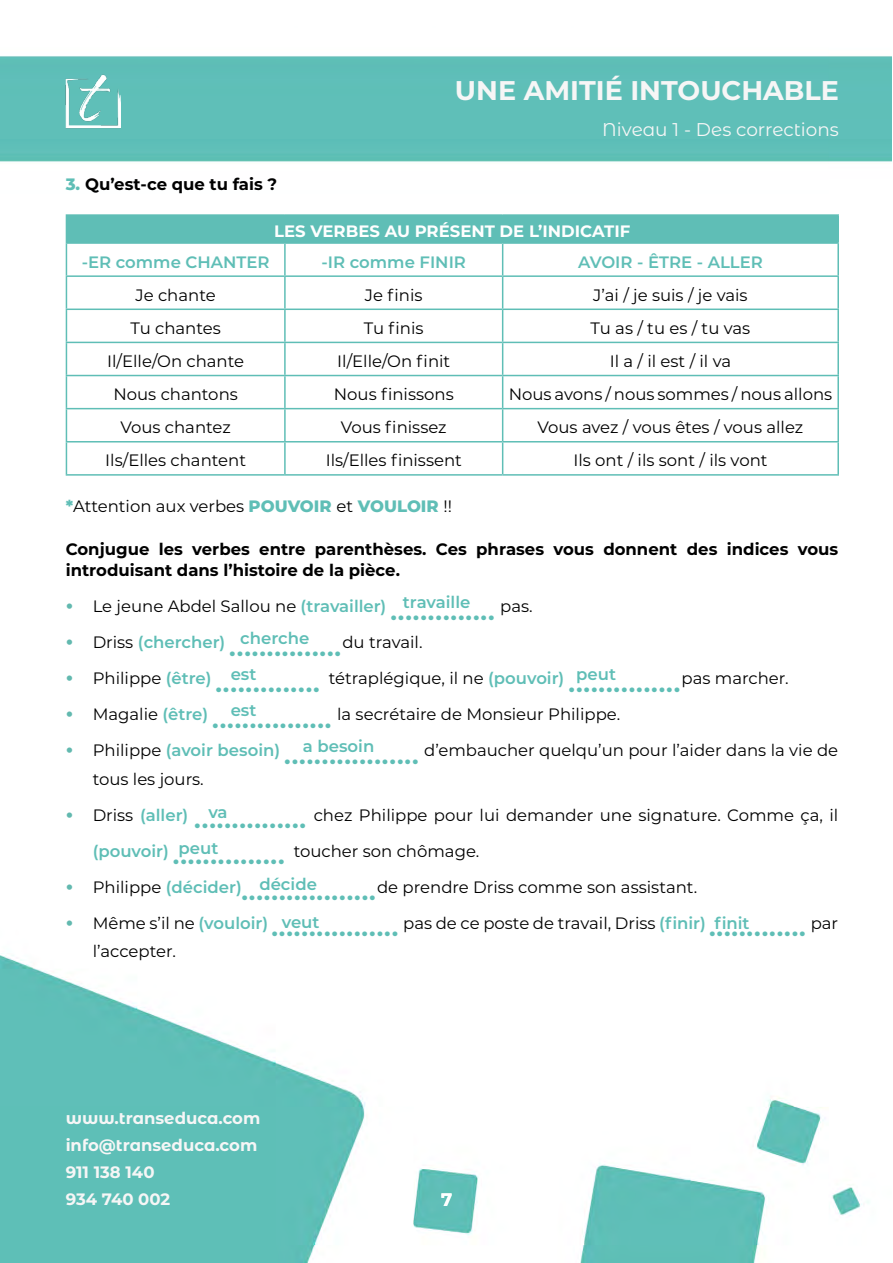
<style>
.page{position:relative;width:893px;height:1263px;background:#fff}
.page>*{position:absolute;margin:0;border:0;box-sizing:border-box;transform-origin:0 0}
.t1{font:700 27px "Montserrat";color:#f6f6f6}
.t2{font:18.45px "Montserrat Alternates";color:#f6f6f6}
.t3{font:700 18px "Montserrat";color:#fff}
.t4{font:16.5px/28.5px "Montserrat";color:#000}
.t5{font:700 16.5px/21px "Montserrat";color:#000}
.t6{font:600 16.5px/36px "Montserrat";color:#5fbeb6}
.t7{font:700 16.5px/27px "Montserrat Alternates";color:#f6f6f6}
.t8{font:700 16.5px "Montserrat";color:#fff}
.s1{font-weight:800;color:#5fbeb6}
.s2{font-weight:700;font-size:21px;color:#62b9af}
.s3{font-weight:600;color:#5fbeb6}
.s4{font-weight:800;font-size:21px;color:#5fbeb6}
</style>
<div class="page">
<img style="left:0;top:56px;width:892px;height:1207px">
<img style="left:66px;top:74px;width:55px;height:66px">
<div style="left:66px;top:215px;width:772px;height:28px;background:#5fbeb6"></div>
<hr style="left:66px;top:214px;width:219px;height:2px;background:#5fbeb6">
<hr style="left:285px;top:214px;width:218px;height:2px;background:#5fbeb6">
<hr style="left:503px;top:214px;width:336px;height:2px;background:#5fbeb6">
<hr style="left:837px;top:216px;width:2px;height:26px;background:#5fbeb6">
<hr style="left:66px;top:242px;width:219px;height:2px;background:#5fbeb6">
<hr style="left:66px;top:244px;width:1px;height:31px;background:#5fbeb6">
<hr style="left:285px;top:242px;width:218px;height:2px;background:#5fbeb6">
<hr style="left:284px;top:244px;width:2px;height:31px;background:#5fbeb6">
<hr style="left:503px;top:242px;width:336px;height:2px;background:#5fbeb6">
<hr style="left:502px;top:244px;width:1px;height:31px;background:#5fbeb6">
<hr style="left:837px;top:244px;width:2px;height:31px;background:#5fbeb6">
<hr style="left:66px;top:275px;width:219px;height:2px;background:#5fbeb6">
<hr style="left:66px;top:277px;width:1px;height:32px;background:#5fbeb6">
<hr style="left:285px;top:275px;width:218px;height:2px;background:#5fbeb6">
<hr style="left:284px;top:277px;width:2px;height:32px;background:#5fbeb6">
<hr style="left:503px;top:275px;width:336px;height:2px;background:#5fbeb6">
<hr style="left:502px;top:277px;width:1px;height:32px;background:#5fbeb6">
<hr style="left:837px;top:277px;width:2px;height:32px;background:#5fbeb6">
<hr style="left:66px;top:309px;width:219px;height:1px;background:#5fbeb6">
<hr style="left:66px;top:310px;width:1px;height:32px;background:#5fbeb6">
<hr style="left:285px;top:309px;width:218px;height:1px;background:#5fbeb6">
<hr style="left:284px;top:310px;width:2px;height:32px;background:#5fbeb6">
<hr style="left:503px;top:309px;width:336px;height:1px;background:#5fbeb6">
<hr style="left:502px;top:310px;width:1px;height:32px;background:#5fbeb6">
<hr style="left:837px;top:310px;width:2px;height:32px;background:#5fbeb6">
<hr style="left:66px;top:342px;width:219px;height:1px;background:#5fbeb6">
<hr style="left:66px;top:343px;width:1px;height:32px;background:#5fbeb6">
<hr style="left:285px;top:342px;width:218px;height:1px;background:#5fbeb6">
<hr style="left:284px;top:343px;width:2px;height:32px;background:#5fbeb6">
<hr style="left:503px;top:342px;width:336px;height:1px;background:#5fbeb6">
<hr style="left:502px;top:343px;width:1px;height:32px;background:#5fbeb6">
<hr style="left:837px;top:343px;width:2px;height:32px;background:#5fbeb6">
<hr style="left:66px;top:375px;width:219px;height:1px;background:#5fbeb6">
<hr style="left:66px;top:376px;width:1px;height:32px;background:#5fbeb6">
<hr style="left:285px;top:375px;width:218px;height:1px;background:#5fbeb6">
<hr style="left:284px;top:376px;width:2px;height:32px;background:#5fbeb6">
<hr style="left:503px;top:375px;width:336px;height:1px;background:#5fbeb6">
<hr style="left:502px;top:376px;width:1px;height:32px;background:#5fbeb6">
<hr style="left:837px;top:376px;width:2px;height:32px;background:#5fbeb6">
<hr style="left:66px;top:408px;width:219px;height:1px;background:#5fbeb6">
<hr style="left:66px;top:409px;width:1px;height:32px;background:#5fbeb6">
<hr style="left:285px;top:408px;width:218px;height:1px;background:#5fbeb6">
<hr style="left:284px;top:409px;width:2px;height:32px;background:#5fbeb6">
<hr style="left:503px;top:408px;width:336px;height:1px;background:#5fbeb6">
<hr style="left:502px;top:409px;width:1px;height:32px;background:#5fbeb6">
<hr style="left:837px;top:409px;width:2px;height:32px;background:#5fbeb6">
<hr style="left:66px;top:441px;width:219px;height:1px;background:#5fbeb6">
<hr style="left:66px;top:442px;width:1px;height:32px;background:#5fbeb6">
<hr style="left:285px;top:441px;width:218px;height:1px;background:#5fbeb6">
<hr style="left:284px;top:442px;width:2px;height:32px;background:#5fbeb6">
<hr style="left:503px;top:441px;width:336px;height:1px;background:#5fbeb6">
<hr style="left:502px;top:442px;width:1px;height:32px;background:#5fbeb6">
<hr style="left:837px;top:442px;width:2px;height:32px;background:#5fbeb6">
<hr style="left:66px;top:474px;width:219px;height:2px;background:#5fbeb6">
<hr style="left:285px;top:474px;width:218px;height:2px;background:#5fbeb6">
<hr style="left:503px;top:474px;width:336px;height:2px;background:#5fbeb6">
<h1 class="t1" style="left:455px;top:71px;width:385px">UNE AMITIÉ INTOUCHABLE</h1>
<p class="t2" style="left:602px;top:117px;width:238px">Niveau 1 - Des corrections</p>
<p class="t5" style="left:66px;top:173px;width:213px"><span class="s1">3.</span> Qu’est-ce que tu fais ?</p>
<p class="t8" style="left:274px;top:219px;width:358px">LES VERBES AU PRÉSENT DE L’INDICATIF</p>
<p class="t6" style="left:82px;top:243px;width:189px">-ER comme CHANTER</p>
<p class="t6" style="left:322px;top:243px;width:146px">-IR comme FINIR</p>
<p class="t6" style="left:578px;top:243px;width:186px">AVOIR - ÊTRE - ALLER</p>
<p class="t4" style="left:136px;top:280px;width:82px">Je chante</p>
<p class="t4" style="left:365px;top:280px;width:59px">Je finis</p>
<p class="t4" style="left:593px;top:280px;width:156px">J’ai / je suis / je vais</p>
<p class="t4" style="left:130px;top:313px;width:92px">Tu chantes</p>
<p class="t4" style="left:364px;top:313px;width:61px">Tu finis</p>
<p class="t4" style="left:591px;top:313px;width:161px">Tu as / tu es / tu vas</p>
<p class="t4" style="left:107px;top:346px;width:138px">Il/Elle/On chante</p>
<p class="t4" style="left:337px;top:346px;width:115px">Il/Elle/On finit</p>
<p class="t4" style="left:610px;top:346px;width:123px">Il a / il est / il va</p>
<p class="t4" style="left:113px;top:379px;width:126px">Nous chantons</p>
<p class="t4" style="left:334px;top:379px;width:121px">Nous finissons</p>
<p class="t4" style="left:509px;top:379px;width:325px">Nous avons / nous sommes / nous allons</p>
<p class="t4" style="left:120px;top:412px;width:112px">Vous chantez</p>
<p class="t4" style="left:341px;top:412px;width:107px">Vous finissez</p>
<p class="t4" style="left:538px;top:412px;width:267px">Vous avez / vous êtes / vous allez</p>
<p class="t4" style="left:105px;top:446px;width:142px">Ils/Elles chantent</p>
<p class="t4" style="left:326px;top:446px;width:138px">Ils/Elles finissent</p>
<p class="t4" style="left:573px;top:446px;width:196px">Ils ont / ils sont / ils vont</p>
<p class="t4" style="left:66px;top:491px;width:388px"><span class="s1">*</span>Attention aux verbes <span class="s1">POUVOIR</span> et <span class="s1">VOULOIR</span> !!</p>
<p class="t5" style="left:66px;top:538px;width:774px">Conjugue les verbes entre parenthèses. Ces phrases vous donnent des indices vous introduisant dans l’histoire de la pièce.</p>
<p class="t4" style="left:66px;top:591px;width:469px"><span class="s2">•</span> Le jeune Abdel Sallou ne <span class="s3">(travailler)</span> <span class="s4">..............</span> pas.</p>
<p class="t4" style="left:66px;top:627px;width:358px"><span class="s2">•</span> Driss <span class="s3">(chercher)</span> <span class="s4">...............</span>du travail.</p>
<p class="t4" style="left:66px;top:663px;width:725px"><span class="s2">•</span> Philippe <span class="s3">(être)</span> <span class="s4">..............</span> tétraplégique, il ne <span class="s3">(pouvoir)</span> <span class="s4">...............</span>pas marcher.</p>
<p class="t4" style="left:66px;top:699px;width:556px"><span class="s2">•</span> Magalie <span class="s3">(être)</span> <span class="s4">................</span> la secrétaire de Monsieur Philippe.</p>
<p class="t4" style="left:93px;top:735px;width:747px;text-indent:-27px"><span class="s2">•</span> Philippe <span class="s3">(avoir besoin)</span> <span class="s4">..................</span> d’embaucher quelqu’un pour l’aider dans la vie de tous les jours.</p>
<p class="t4" style="left:93px;top:796px;width:747px;line-height:36px;text-indent:-27px"><span class="s2">•</span> Driss <span class="s3">(aller)</span> <span class="s4">...............</span> chez Philippe pour lui demander une signature. Comme ça, il <span class="s3">(pouvoir)</span> <span class="s4">...............</span> toucher son chômage.</p>
<p class="t4" style="left:66px;top:872px;width:633px"><span class="s2">•</span> Philippe <span class="s3">(décider)</span><span class="s4">..................</span>de prendre Driss comme son assistant.</p>
<p class="t4" style="left:93px;top:908px;width:747px;text-indent:-27px"><span class="s2">•</span> Même s’il ne <span class="s3">(vouloir)</span> <span class="s4">.................</span> pas de ce poste de travail, Driss <span class="s3">(finir)</span> <span class="s4">.............</span> par l’accepter.</p>
<p class="t6" style="left:403px;top:583px;width:69px">travaille</p>
<p class="t6" style="left:240px;top:619px;width:71px">cherche</p>
<p class="t6" style="left:231px;top:655px;width:27px">est</p>
<p class="t6" style="left:231px;top:691px;width:27px">est</p>
<p class="t6" style="left:303px;top:727px;width:73px">a besoin</p>
<p class="t6" style="left:576px;top:655px;width:41px">peut</p>
<p class="t6" style="left:179px;top:793px;width:51px;text-indent:30px">va peut</p>
<p class="t6" style="left:259px;top:865px;width:59px">décide</p>
<p class="t6" style="left:282px;top:903px;width:39px">veut</p>
<p class="t6" style="left:714px;top:904px;width:37px">finit</p>
<p class="t7" style="left:66px;top:1104px;width:196px">www.transeduca.com info@transeduca.com<br>911 138 140<br>934 740 002</p>
<p class="t3" style="left:441px;top:1186px;width:13px">7</p>
</div>
